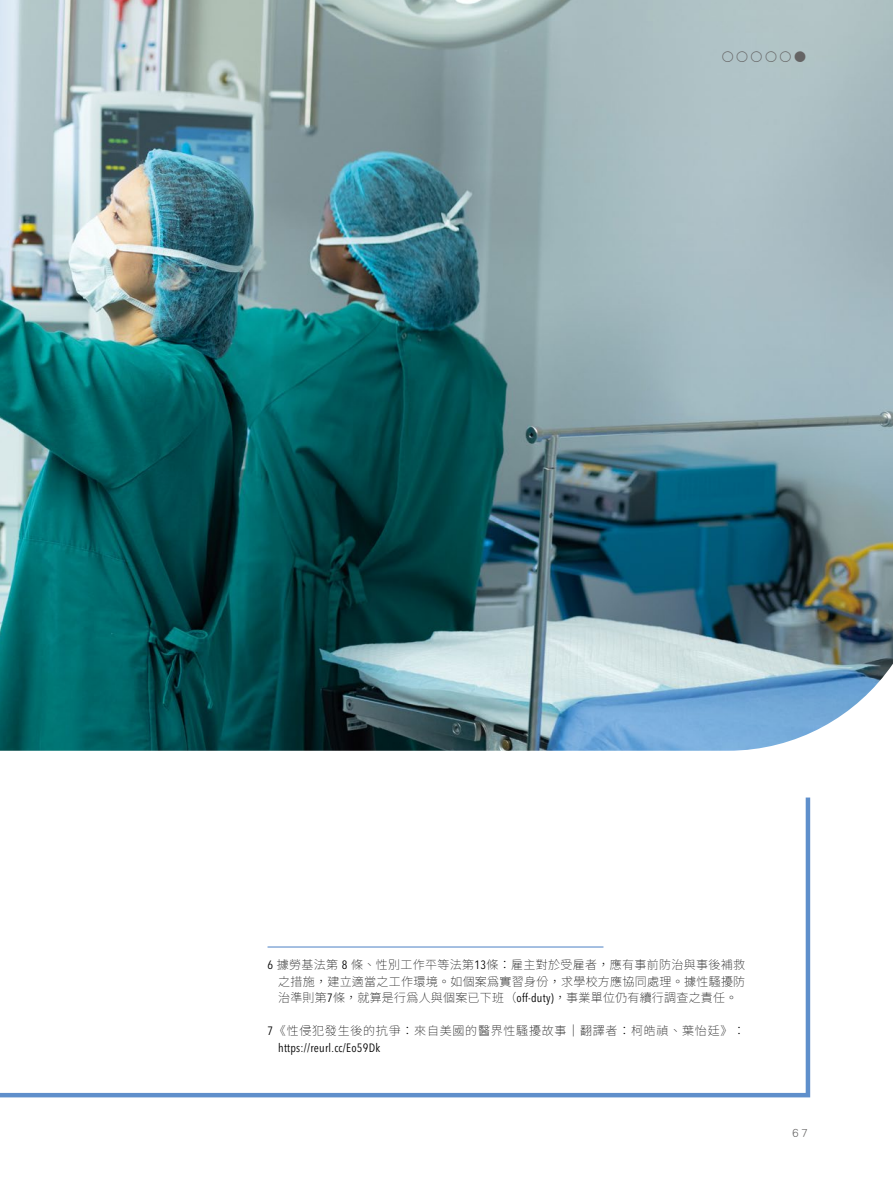
<style>
.page{position:relative;width:893px;height:1191px;background:#fff}
.page>*{position:absolute;margin:0;border:0;box-sizing:border-box;transform-origin:0 0}
.t1{font:12px/16.5px "Gen Yo Gothic TW Extra Light TTF";letter-spacing:.025em;color:#000;text-align:justify}
.t2{font:12px "Gen Yo Gothic TW Extra Light TTF";letter-spacing:.065em;color:#000}
.t3{font:condensed 12px "Avenir Next LT Pro";letter-spacing:.02em;color:#000}
.t4{font:12px "DF Li Hei Std W3";color:#656464}
.s1{font-family:"Avenir Next LT Pro";font-stretch:condensed}
</style>
<div class="page">
<svg style="left:0;top:750px;width:811px;height:348px"></svg>
<img style="left:0;top:0;width:893px;height:750px">
<hr style="left:268px;top:946px;width:335px;height:1px;background:#5f8fcb">
<p class="t4" style="left:722px;top:51px;width:86px">○○○○○●</p>
<p class="t1" style="left:278px;top:957px;width:469px;text-indent:-11px"><span class="s1">6</span> 據勞基法第 <span class="s1">8</span> 條、性別工作平等法第<span class="s1">13</span>條：雇主對於受雇者，應有事前防治與事後補救之措施，建立適當之工作環境。如個案為實習身份，求學校方應協同處理。據性騷擾防治準則第<span class="s1">7</span>條，就算是行為人與個案已下班（<span class="s1">off-duty)</span>，事業單位仍有續行調查之責任。</p>
<p class="t2" style="left:268px;top:1024px;width:479px"><span class="s1">7</span>《性侵犯發生後的抗爭：來自美國的醫界性騷擾故事｜翻譯者：柯皓禎、葉怡廷》：</p>
<p class="t3" style="left:278px;top:1040px;width:104px">https://reurl.cc/Eo59Dk</p>
<p class="t4" style="left:792px;top:1126px;width:17px">67</p>
</div>
